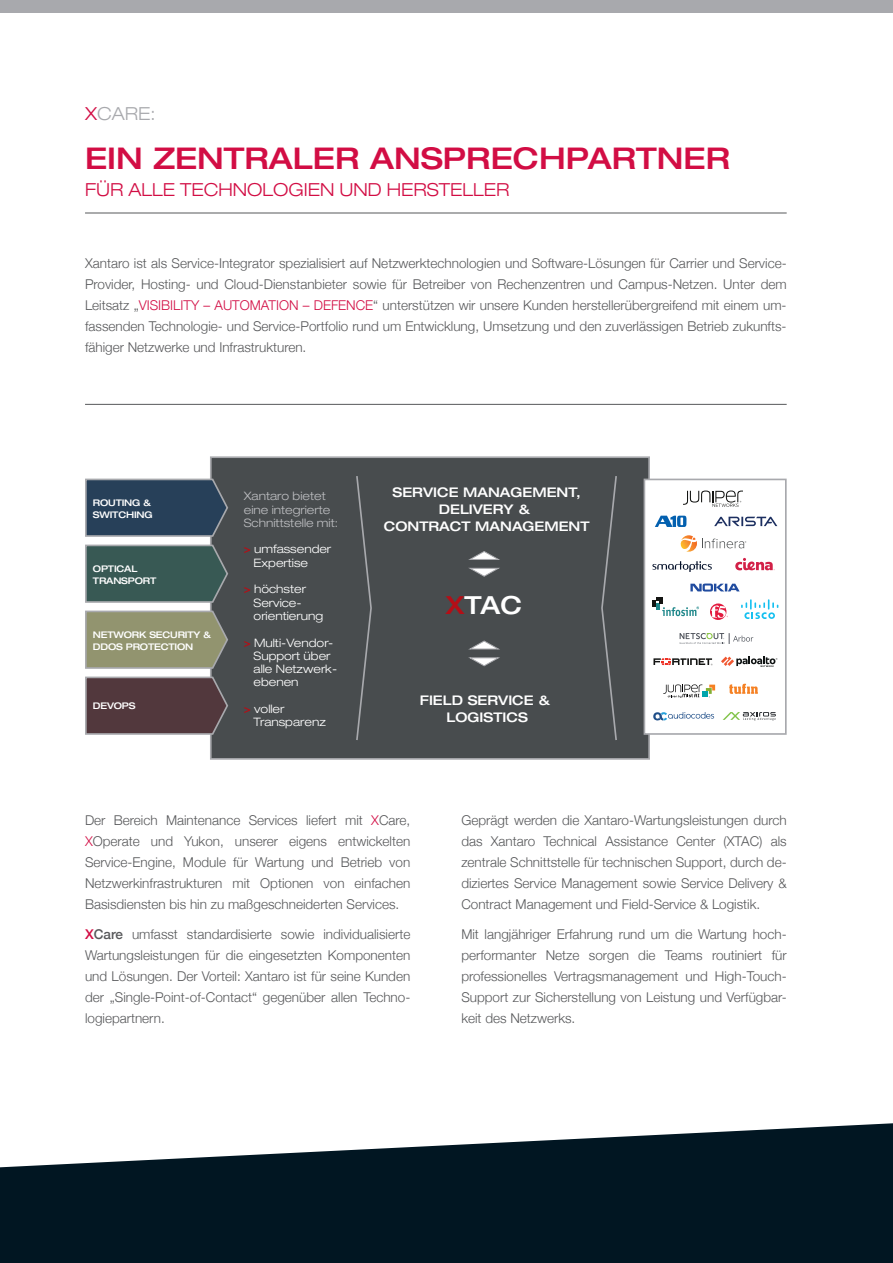
<style>
.page{position:relative;width:893px;height:1263px;background:#fff}
.page>*{position:absolute;margin:0;border:0;box-sizing:border-box;transform-origin:0 0}
.t1{font:500 expanded 30px "Helvetica Neue LT Std";color:#d20d44}
.t2{font:500 expanded 24.9px "Helvetica Neue LT Std";color:#fff}
.t3{font:300 expanded 18px "Helvetica Neue LT";color:#d20d44}
.t4{font:300 expanded 18px "Helvetica Neue LT";color:#a8a9ad}
.t5{font:300 13.5px/21px "Helvetica Neue";color:#57585a;text-align:justify}
.t6{font:500 expanded 13.35px/16.6px "Helvetica Neue LT Std";color:#fff;text-align:center}
.t7{font:300 expanded 11.7px/13.4px "Helvetica Neue LT";color:#fff}
.t8{font:300 expanded 11.7px/13.4px "Helvetica Neue LT";color:#bcbdc0}
.t9{font:500 expanded 9.15px/11.7px "Helvetica Neue LT Std";letter-spacing:-.02em;color:#fff}
.s1{color:#d20d44}
.s2{font-family:"Helvetica Neue LT Std";font-weight:500;color:#b50e16}
.s3{color:#b50e16}
.s4{font-weight:500;color:#d20d44}
.s5{font-weight:500}
</style>
<div class="page">
<div style="left:0;top:0;width:893px;height:13px;background:#a8a9ad"></div>
<svg style="left:0;top:1123px;width:893px;height:140px;fill:#011622"></svg>
<div style="left:210px;top:456px;width:441px;height:304px;background:#484c4e"></div>
<svg style="left:85px;top:676px;width:144px;height:60px;background:#5c464b"></svg>
<svg style="left:85px;top:610px;width:144px;height:60px;background:#929475"></svg>
<svg style="left:85px;top:544px;width:144px;height:60px;background:#46625e"></svg>
<svg style="left:85px;top:478px;width:144px;height:60px;background:#384d62"></svg>
<svg style="left:355px;top:474px;width:18px;height:268px;background:#505456"></svg>
<svg style="left:469px;top:567px;width:32px;height:10px"></svg>
<svg style="left:469px;top:550px;width:32px;height:11px"></svg>
<svg style="left:469px;top:657px;width:32px;height:10px"></svg>
<svg style="left:469px;top:640px;width:32px;height:10px"></svg>
<div style="left:644px;top:479px;width:142px;height:255px;background:#fff"></div>
<div style="left:644px;top:479px;width:143px;height:256px;border:2px solid #a8a9ad"></div>
<svg style="left:683px;top:490px;width:60px;height:17px"></svg>
<svg style="left:714px;top:516px;width:63px;height:10px"></svg>
<svg style="left:655px;top:515px;width:32px;height:12px"></svg>
<svg style="left:680px;top:535px;width:66px;height:17px"></svg>
<svg style="left:653px;top:658px;width:59px;height:7px"></svg>
<svg style="left:652px;top:561px;width:60px;height:11px"></svg>
<svg style="left:735px;top:558px;width:40px;height:12px"></svg>
<svg style="left:653px;top:597px;width:46px;height:19px"></svg>
<svg style="left:721px;top:656px;width:56px;height:11px"></svg>
<svg style="left:680px;top:633px;width:73px;height:11px"></svg>
<svg style="left:653px;top:712px;width:61px;height:9px"></svg>
<svg style="left:729px;top:684px;width:29px;height:10px"></svg>
<svg style="left:710px;top:603px;width:18px;height:17px"></svg>
<svg style="left:690px;top:583px;width:50px;height:8px"></svg>
<svg style="left:741px;top:599px;width:37px;height:20px"></svg>
<svg style="left:723px;top:712px;width:53px;height:8px"></svg>
<svg style="left:663px;top:684px;width:52px;height:14px"></svg>
<hr style="left:85px;top:213px;width:702px;height:1px;background:#57585a">
<hr style="left:85px;top:404px;width:702px;height:1px;background:#57585a">
<h3 class="t4" style="left:85px;top:103px;width:72px"><span class="s1">X</span>CARE:</h3>
<h1 class="t1" style="left:85px;top:139px;width:647px">EIN ZENTRALER ANSPRECHPARTNER</h1>
<h3 class="t3" style="left:85px;top:178px;width:426px">FÜR ALLE TECHNOLOGIEN UND HERSTELLER</h3>
<p class="t5" style="left:85px;top:252px;width:703px">Xantaro ist als Service-Integrator spezialisiert auf Netzwerktechnologien und Software-Lösungen für Carrier und Service-Provider, Hosting- und Cloud-Dienstanbieter sowie für Betreiber von Rechenzentren und Campus-Netzen. Unter dem Leitsatz „<span class="s1">VISIBILITY – AUTOMATION – DEFENCE</span>“ unterstützen wir unsere Kunden herstellerübergreifend mit einem um&shy;fassenden Technologie- und Service-Portfolio rund um Entwicklung, Umsetzung und den zuverlässigen Betrieb zukunfts&shy;fähiger Netzwerke und Infrastrukturen.</p>
<p class="t9" style="left:93px;top:497px;width:61px">ROUTING &amp;<br>SWITCHING</p>
<p class="t8" style="left:244px;top:489px;width:96px">Xantaro bietet eine integrierte<br>Schnittstelle mit:</p>
<p class="t7" style="left:254px;top:542px;width:79px;text-indent:-10px"><span class="s2">&gt;</span> umfassender<br>Expertise</p>
<p class="t7" style="left:254px;top:582px;width:71px;text-indent:-10px"><span class="s2">&gt;</span> höchster<br>Service&shy;orientierung</p>
<p class="t7" style="left:254px;top:636px;width:85px;text-indent:-10px"><span class="s2">&gt;</span> Multi-Vendor-<br>Support über alle Netzwerk&shy;ebenen</p>
<p class="t7" style="left:254px;top:702px;width:74px;text-indent:-10px"><span class="s2">&gt;</span> voller<br>Transparenz</p>
<p class="t9" style="left:93px;top:562px;width:65px">OPTICAL<br>TRANSPORT</p>
<p class="t9" style="left:93px;top:628px;width:120px">NETWORK SECURITY &amp;<br>DDOS PROTECTION</p>
<p class="t9" style="left:93px;top:699px;width:44px">DEVOPS</p>
<p class="t6" style="left:384px;top:484px;width:207px">SERVICE MANAGEMENT,<br>DELIVERY &amp;<br>CONTRACT MANAGEMENT</p>
<h2 class="t2" style="left:446px;top:589px;width:78px"><span class="s3">X</span>TAC</h2>
<p class="t6" style="left:420px;top:692px;width:132px">FIELD SERVICE &amp;<br>LOGISTICS</p>
<p class="t5" style="left:85px;top:809px;width:327px">Der Bereich Maintenance Services liefert mit <span class="s1">X</span>Care, <span class="s1">X</span>Operate und Yukon, unserer eigens entwickelten Service-Engine, Module für Wartung und Betrieb von Netzwerkinfrastrukturen mit Optionen von einfachen Basisdiensten bis hin zu maßgeschneiderten Services.</p>
<p class="t5" style="left:85px;top:922px;width:327px"><span class="s4">X</span><span class="s5">Care</span> umfasst standardisierte sowie individualisierte Wartungsleistungen für die eingesetzten Komponenten und Lösungen. Der Vorteil: Xantaro ist für seine Kunden der „Single-Point-of-Contact“ gegenüber allen Techno&shy;logiepartnern.</p>
<p class="t5" style="left:461px;top:809px;width:327px">Geprägt werden die Xantaro-Wartungsleistungen durch das Xantaro Technical Assistance Center (XTAC) als zentrale Schnittstelle für technischen Support, durch de&shy;diziertes Service Management sowie Service Delivery &amp; Contract Management und Field-Service &amp; Logistik.</p>
<p class="t5" style="left:461px;top:922px;width:327px">Mit langjähriger Erfahrung rund um die Wartung hoch&shy;performanter Netze sorgen die Teams routiniert für professionelles Vertragsmanagement und High-Touch-Support zur Sicherstellung von Leistung und Verfügbar&shy;keit des Netzwerks.</p>
</div>
